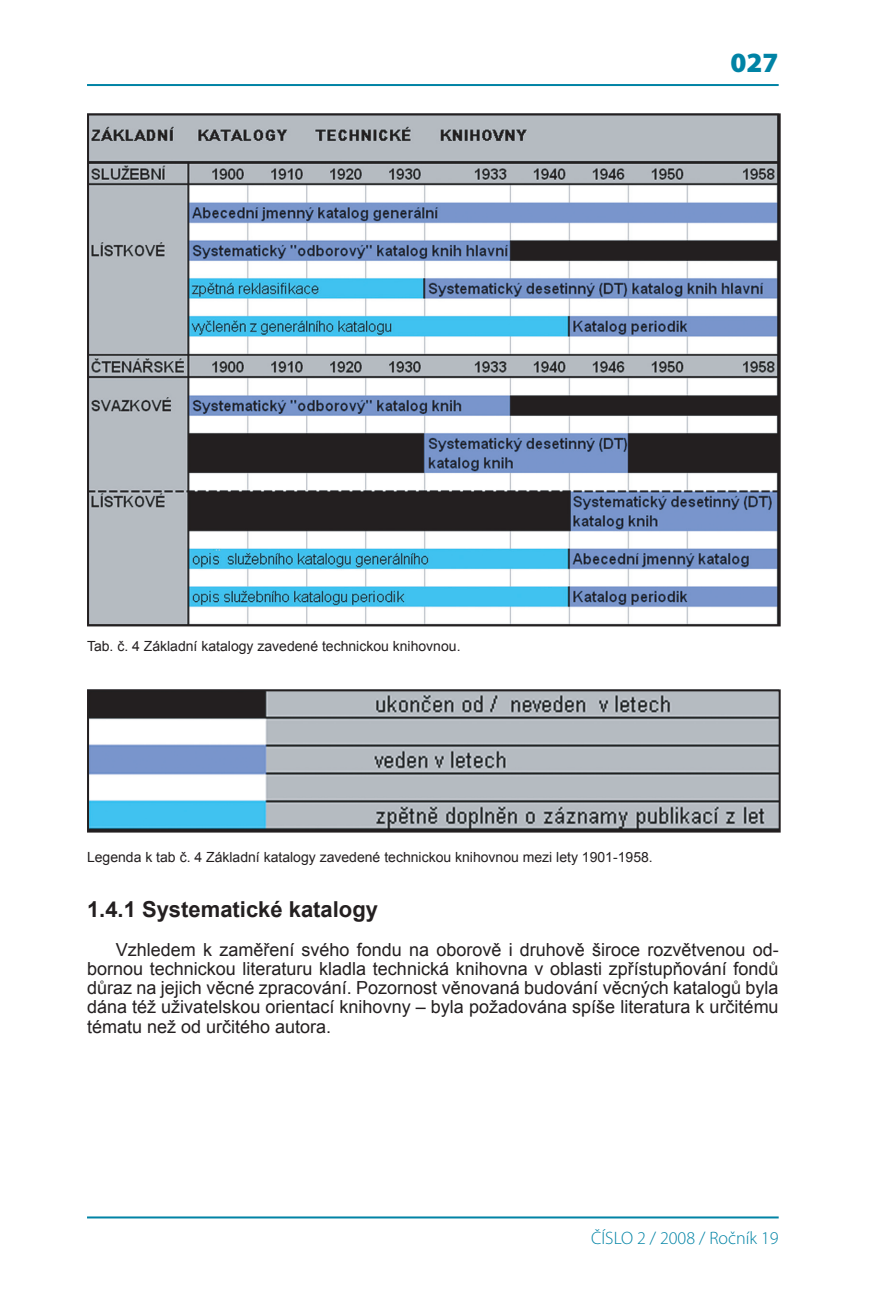
<style>
.page{position:relative;width:896px;height:1308px;background:#fff}
.page>*{position:absolute;margin:0;border:0;box-sizing:border-box;transform-origin:0 0}
.t1{font:900 28px "Myriad Pro";color:#0083a5}
.t2{font:700 22px "Arial";color:#231f20}
.t3{font:18px/19.2px "Arial";color:#231f20;text-align:justify}
.t4{font:300 18px "Myriad Pro";color:#0083a5}
.t5{font:14px "Arial";color:#231f20}
</style>
<div class="page">
<hr style="left:87px;top:84px;width:692px;height:2px;background:#0083a5">
<hr style="left:87px;top:1216px;width:692px;height:2px;background:#0083a5">
<img style="left:90px;top:692px;width:688px;height:138px">
<div style="left:87px;top:689px;width:694px;height:144px;border:2px solid #231f20"></div>
<img style="left:90px;top:116px;width:688px;height:507px">
<div style="left:87px;top:113px;width:694px;height:513px;border:2px solid #231f20"></div>
<h1 class="t1" style="left:731px;top:46px;width:50px">027</h1>
<p class="t5" style="left:87px;top:637px;width:375px">Tab. č. 4 Základní katalogy zavedené technickou knihovnou.</p>
<p class="t5" style="left:87px;top:848px;width:567px">Legenda k tab č. 4 Základní katalogy zavedené technickou knihovnou mezi lety 1901-1958.</p>
<p class="t2" style="left:87px;top:895px;width:293px">1.4.1 Systematické katalogy</p>
<p class="t3" style="left:87px;top:940px;width:693px;text-indent:29px">Vzhledem k zaměření svého fondu na oborově i druhově široce rozvětvenou od&shy;bornou technickou literaturu kladla technická knihovna v oblasti zpřístupňování fondů důraz na jejich věcné zpracování. Pozornost věnovaná budování věcných katalogů byla dána též uživatelskou orientací knihovny – byla požadována spíše literatura k určitému tématu než od určitého autora.</p>
<p class="t4" style="left:591px;top:1228px;width:189px">ČÍSLO 2 / 2008 / Ročník 19</p>
</div>
